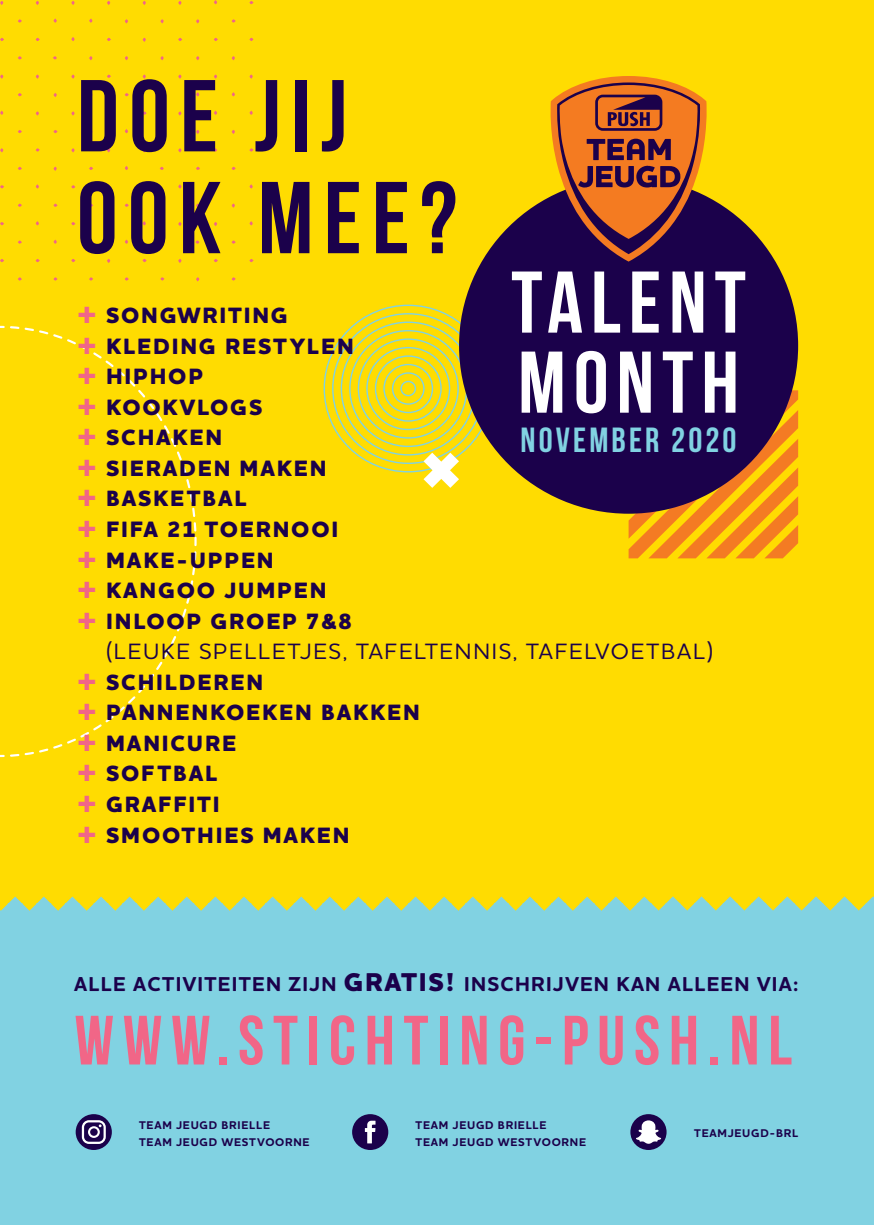
<style>
.page{position:relative;width:874px;height:1225px;background:#fff}
.page>*{position:absolute;margin:0;border:0;box-sizing:border-box;transform-origin:0 0}
.t1{font:700 101.8px/101.8px "Bebas Neue";letter-spacing:.1em;color:#1b014b}
.t2{font:700 87.2px/80px "Bebas Neue";letter-spacing:.09em;color:#fff}
.t3{font:700 69.6px "Bebas Neue";letter-spacing:.125em;color:#f16687}
.t4{font:700 35px "Bebas Neue";letter-spacing:.09em;color:#81d2e2}
.t5{font:800 22.6px/30.6px "Houschka Alt Pro";letter-spacing:.08em;color:#1b014b}
.t6{font:500 22.6px "Houschka Alt Pro";letter-spacing:.08em;color:#1b014b}
.t7{font:700 20.4px "Houschka Alt Pro";letter-spacing:.06em;color:#1b014b}
.t8{font:700 11.4px/17.8px "Houschka Alt Pro";letter-spacing:.065em;color:#1b014b}
.s1{font-weight:800;font-size:26.2px}
</style>
<div class="page">
<div style="left:0;top:0;width:873px;height:911px;background:#ffdc01"></div>
<svg style="left:628px;top:390px;width:169px;height:168px"></svg>
<svg style="left:71px;top:1px;width:4px;height:4px"></svg>
<svg style="left:142px;top:1px;width:4px;height:4px"></svg>
<svg style="left:18px;top:19px;width:4px;height:4px"></svg>
<svg style="left:53px;top:18px;width:4px;height:5px"></svg>
<svg style="left:89px;top:18px;width:3px;height:5px"></svg>
<svg style="left:125px;top:19px;width:3px;height:5px"></svg>
<svg style="left:160px;top:19px;width:4px;height:4px"></svg>
<svg style="left:196px;top:19px;width:3px;height:5px"></svg>
<svg style="left:231px;top:19px;width:5px;height:4px"></svg>
<svg style="left:0;top:38px;width:4px;height:3px"></svg>
<svg style="left:71px;top:37px;width:4px;height:4px"></svg>
<svg style="left:107px;top:38px;width:4px;height:3px"></svg>
<svg style="left:142px;top:38px;width:4px;height:4px"></svg>
<svg style="left:178px;top:38px;width:4px;height:3px"></svg>
<svg style="left:18px;top:56px;width:4px;height:4px"></svg>
<svg style="left:125px;top:56px;width:3px;height:4px"></svg>
<svg style="left:160px;top:56px;width:4px;height:4px"></svg>
<svg style="left:231px;top:56px;width:4px;height:4px"></svg>
<svg style="left:0;top:74px;width:3px;height:5px"></svg>
<svg style="left:71px;top:74px;width:4px;height:5px"></svg>
<svg style="left:107px;top:74px;width:4px;height:4px"></svg>
<svg style="left:142px;top:74px;width:4px;height:5px"></svg>
<svg style="left:178px;top:74px;width:3px;height:5px"></svg>
<svg style="left:249px;top:74px;width:4px;height:5px"></svg>
<svg style="left:53px;top:93px;width:4px;height:4px"></svg>
<svg style="left:160px;top:93px;width:4px;height:4px"></svg>
<svg style="left:71px;top:111px;width:4px;height:5px"></svg>
<svg style="left:107px;top:111px;width:3px;height:5px"></svg>
<svg style="left:142px;top:111px;width:5px;height:4px"></svg>
<svg style="left:178px;top:111px;width:3px;height:5px"></svg>
<svg style="left:249px;top:111px;width:4px;height:4px"></svg>
<svg style="left:231px;top:130px;width:4px;height:4px"></svg>
<svg style="left:36px;top:148px;width:4px;height:4px"></svg>
<svg style="left:71px;top:148px;width:4px;height:4px"></svg>
<svg style="left:142px;top:148px;width:4px;height:4px"></svg>
<svg style="left:213px;top:148px;width:4px;height:4px"></svg>
<svg style="left:249px;top:148px;width:4px;height:4px"></svg>
<svg style="left:18px;top:167px;width:4px;height:3px"></svg>
<svg style="left:53px;top:167px;width:4px;height:4px"></svg>
<svg style="left:89px;top:167px;width:4px;height:3px"></svg>
<svg style="left:125px;top:166px;width:3px;height:4px"></svg>
<svg style="left:160px;top:167px;width:4px;height:3px"></svg>
<svg style="left:196px;top:167px;width:4px;height:3px"></svg>
<svg style="left:0;top:185px;width:4px;height:4px"></svg>
<svg style="left:71px;top:185px;width:4px;height:4px"></svg>
<svg style="left:142px;top:184px;width:4px;height:5px"></svg>
<svg style="left:178px;top:184px;width:3px;height:5px"></svg>
<svg style="left:214px;top:185px;width:3px;height:4px"></svg>
<svg style="left:249px;top:184px;width:4px;height:5px"></svg>
<svg style="left:18px;top:203px;width:4px;height:4px"></svg>
<svg style="left:53px;top:203px;width:5px;height:4px"></svg>
<svg style="left:89px;top:203px;width:4px;height:4px"></svg>
<svg style="left:125px;top:203px;width:4px;height:4px"></svg>
<svg style="left:160px;top:203px;width:4px;height:5px"></svg>
<svg style="left:196px;top:203px;width:3px;height:5px"></svg>
<svg style="left:231px;top:203px;width:4px;height:5px"></svg>
<svg style="left:0;top:222px;width:4px;height:3px"></svg>
<svg style="left:142px;top:221px;width:4px;height:4px"></svg>
<svg style="left:214px;top:222px;width:3px;height:4px"></svg>
<svg style="left:249px;top:221px;width:4px;height:4px"></svg>
<svg style="left:18px;top:240px;width:4px;height:4px"></svg>
<svg style="left:53px;top:239px;width:4px;height:5px"></svg>
<svg style="left:89px;top:240px;width:4px;height:4px"></svg>
<svg style="left:125px;top:239px;width:3px;height:5px"></svg>
<svg style="left:160px;top:240px;width:4px;height:4px"></svg>
<svg style="left:195px;top:240px;width:4px;height:4px"></svg>
<svg style="left:231px;top:240px;width:5px;height:4px"></svg>
<svg style="left:0;top:259px;width:4px;height:3px"></svg>
<svg style="left:18px;top:277px;width:4px;height:4px"></svg>
<svg style="left:53px;top:277px;width:5px;height:4px"></svg>
<svg style="left:89px;top:277px;width:4px;height:4px"></svg>
<svg style="left:125px;top:277px;width:4px;height:4px"></svg>
<svg style="left:160px;top:277px;width:4px;height:4px"></svg>
<svg style="left:231px;top:277px;width:5px;height:4px"></svg>
<div style="left:459px;top:178px;width:338px;height:336px;background:#1b014b;border-radius:50%"></div>
<svg style="left:549px;top:76px;width:158px;height:186px"></svg>
<svg style="left:323px;top:304px;width:170px;height:184px"></svg>
<div style="left:0;top:903px;width:873px;height:322px;background:#81d2e2"></div>
<div style="left:630px;top:1114px;width:36px;height:36px;background:#1b014b;border-radius:50%"></div>
<svg style="left:636px;top:1120px;width:24px;height:24px"></svg>
<div style="left:76px;top:1114px;width:36px;height:36px;background:#1b014b;border-radius:50%"></div>
<svg style="left:82px;top:1120px;width:24px;height:24px"></svg>
<div style="left:352px;top:1114px;width:36px;height:36px;background:#1b014b;border-radius:50%"></div>
<svg style="left:364px;top:1120px;width:11px;height:23px"></svg>
<svg style="left:636px;top:896px;width:237px;height:14px"></svg>
<svg style="left:0;top:896px;width:137px;height:14px"></svg>
<svg style="left:137px;top:896px;width:499px;height:14px"></svg>
<svg style="left:10px;top:326px;width:187px;height:211px"></svg>
<svg style="left:10px;top:551px;width:187px;height:206px"></svg>
<h1 class="t1" style="left:77px;top:64px;width:381px">DOE JIJ<br>OOK MEE?</h1>
<h2 class="t2" style="left:511px;top:261px;width:236px">TALENT<br>MONTH</h2>
<h3 class="t4" style="left:520px;top:420px;width:217px">NOVEMBER 2020</h3>
<p class="t5" style="left:106px;top:301px;width:249px">SONGWRITING<br>KLEDING RESTYLEN<br>HIPHOP<br>KOOKVLOGS<br>SCHAKEN<br>SIERADEN MAKEN<br>BASKETBAL<br>FIFA 21 TOERNOOI<br>MAKE-UPPEN<br>KANGOO JUMPEN<br>INLOOP GROEP 7&amp;8</p>
<p class="t6" style="left:106px;top:637px;width:607px">(LEUKE SPELLETJES, TAFELTENNIS, TAFELVOETBAL)</p>
<p class="t5" style="left:106px;top:668px;width:315px">SCHILDEREN<br>PANNENKOEKEN BAKKEN<br>MANICURE<br>SOFTBAL<br>GRAFFITI<br>SMOOTHIES MAKEN</p>
<p class="t7" style="left:74px;top:970px;width:725px">ALLE ACTIVITEITEN ZIJN <span class="s1">GRATIS!</span> INSCHRIJVEN KAN ALLEEN VIA:</p>
<h3 class="t3" style="left:74px;top:1002px;width:718px">WWW.STICHTING-PUSH.NL</h3>
<p class="t8" style="left:139px;top:1116px;width:172px">TEAM JEUGD BRIELLE<br>TEAM JEUGD WESTVOORNE</p>
<p class="t8" style="left:415px;top:1116px;width:172px">TEAM JEUGD BRIELLE<br>TEAM JEUGD WESTVOORNE</p>
<p class="t8" style="left:693px;top:1124px;width:105px">TEAMJEUGD-BRL</p>
</div>
